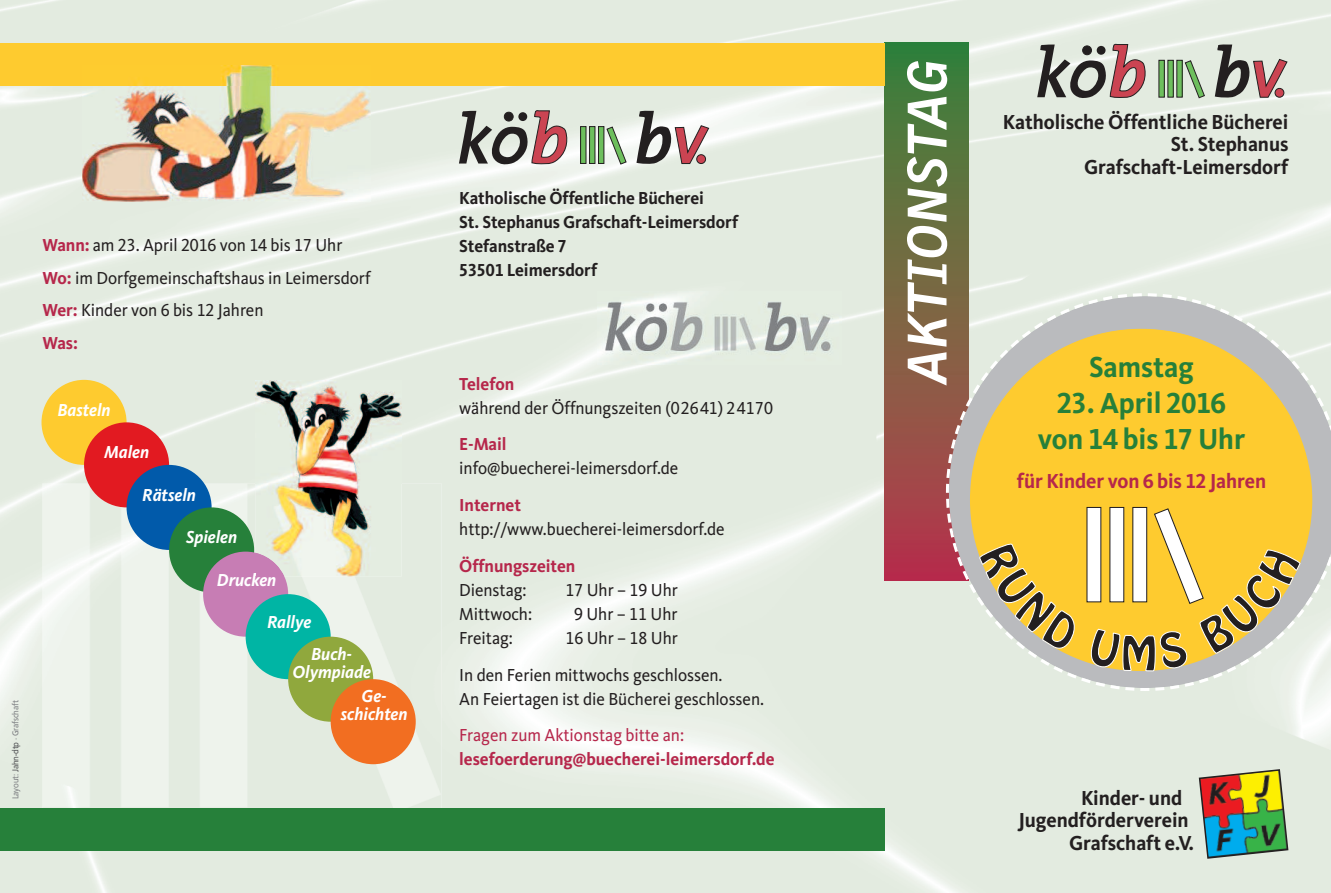
<style>
.page{position:relative;width:1331px;height:893px;background:#fff}
.page>*{position:absolute;margin:0;border:0;box-sizing:border-box;transform-origin:0 0}
.t1{font:italic 700 55.65px "CDU Skopex";letter-spacing:-.005em;color:#fff}
.t2{font:700 30px/36px "CDU Kievit Tab";letter-spacing:-.005em;color:#26803a;text-align:center;scale:.95 1}
.t3{font:700 21px/22.5px "CDU Kievit Tab";letter-spacing:-.005em;color:#231f20;text-align:right;scale:.95 1}
.t4{font:700 21px "CDU Kievit Tab";letter-spacing:-.005em;color:#b6274b;scale:.95 1}
.t5{font:18px/32.5px "CDU Kievit Tab";letter-spacing:-.005em;color:#231f20;scale:.95 1}
.t6{font:700 18px/24px "CDU Kievit Tab";letter-spacing:-.005em;color:#231f20;scale:.95 1}
.t7{font:700 18px "CDU Kievit Tab";letter-spacing:-.005em;color:#b6274b;scale:.95 1}
.t8{font:italic 700 18px/18px "CDU Kievit Tab";letter-spacing:-.005em;color:#fff;text-align:center;scale:.95 1}
.t9{font:18px "CDU Kievit Tab";letter-spacing:-.005em;color:#b6274b;scale:.95 1}
.t10{font:9px "Frutus T";letter-spacing:-.015em;color:#808285;scale:.9 1}
.s1{color:#57585a}
.s2{font-weight:700;color:#b6274b}
</style>
<div class="page">
<img style="left:0;top:0;width:1331px;height:893px">
<img style="left:43px;top:483px;width:398px;height:325px">
<svg style="left:884px;top:43px;width:85px;height:538px;background:#756342"></svg>
<div style="left:0;top:43px;width:884px;height:42px;background:#fecb2f"></div>
<div style="left:0;top:808px;width:884px;height:42px;background:#26803a"></div>
<img style="left:597px;top:291px;width:245px;height:73px">
<svg style="left:944px;top:292px;width:387px;height:400px;background:#cdcbc6"></svg>
<svg style="left:1140px;top:688px;width:9px;height:3px"></svg>
<div style="left:1159px;top:60px;width:5px;height:37px;background:#6dbf5d"></div>
<div style="left:1168px;top:60px;width:5px;height:37px;background:#6dbf5d"></div>
<div style="left:1177px;top:60px;width:5px;height:37px;background:#6dbf5d"></div>
<svg style="left:1185px;top:60px;width:20px;height:38px"></svg>
<svg style="left:1037px;top:43px;width:111px;height:56px;background:#a89996"></svg>
<svg style="left:1215px;top:44px;width:72px;height:54px;background:#a89995"></svg>
<div style="left:581px;top:127px;width:5px;height:36px;background:#6dbf5d"></div>
<div style="left:580px;top:126px;width:6px;height:38px;border:1px solid #231f20"></div>
<div style="left:589px;top:127px;width:6px;height:36px;background:#6dbf5d"></div>
<div style="left:589px;top:126px;width:6px;height:38px;border:1px solid #231f20"></div>
<div style="left:598px;top:127px;width:6px;height:36px;background:#6dbf5d"></div>
<div style="left:598px;top:126px;width:6px;height:38px;border:1px solid #231f20"></div>
<svg style="left:606px;top:127px;width:20px;height:38px"></svg>
<svg style="left:459px;top:110px;width:110px;height:55px;background:#a89895"></svg>
<svg style="left:636px;top:110px;width:73px;height:54px"></svg>
<div style="left:970px;top:329px;width:342px;height:342px;background:#fecb2f;border-radius:50%"></div>
<svg style="left:977px;top:543px;width:98px;height:108px"></svg>
<div style="left:1109px;top:507px;width:15px;height:95px;border:1px solid #231f20"></div>
<div style="left:1132px;top:507px;width:15px;height:95px;border:1px solid #231f20"></div>
<svg style="left:1088px;top:508px;width:213px;height:164px"></svg>
<img style="left:1198px;top:768px;width:91px;height:92px">
<div style="left:42px;top:380px;width:85px;height:85px;background:#fecb2f;border-radius:50%"></div>
<div style="left:84px;top:422px;width:85px;height:85px;background:#e21a21;border-radius:50%"></div>
<div style="left:127px;top:465px;width:85px;height:85px;background:#015aaa;border-radius:50%"></div>
<div style="left:169px;top:507px;width:85px;height:85px;background:#26803a;border-radius:50%"></div>
<div style="left:203px;top:552px;width:85px;height:85px;background:#c77db4;border-radius:50%"></div>
<div style="left:246px;top:594px;width:85px;height:85px;background:#00b5a4;border-radius:50%"></div>
<div style="left:288px;top:637px;width:85px;height:85px;background:#90a83d;border-radius:50%"></div>
<div style="left:331px;top:679px;width:85px;height:85px;background:#f26e21;border-radius:50%"></div>
<img style="left:82px;top:65px;width:289px;height:136px">
<img style="left:256px;top:380px;width:145px;height:197px">
<img style="left:256px;top:553px;width:28px;height:24px">
<p class="t10" style="left:10px;top:799px;width:112px;rotate:-90deg">Layout: <span class="s1">Jahn-dtp</span> · Grafschaft</p>
<p class="t5" style="left:43px;top:229px;width:347px"><span class="s2">Wann:</span> am 23. April 2016 von 14 bis 17 Uhr<br><span class="s2">Wo:</span> im Dorfgemeinschaftshaus in Leimersdorf<br><span class="s2">Wer:</span> Kinder von 6 bis 12 Jahren<br><span class="s2">Was:</span></p>
<p class="t8" style="left:57px;top:401px;width:57px">Basteln</p>
<p class="t8" style="left:104px;top:443px;width:49px">Malen</p>
<p class="t8" style="left:142px;top:486px;width:58px">Rätseln</p>
<p class="t8" style="left:186px;top:528px;width:55px">Spielen</p>
<p class="t8" style="left:217px;top:571px;width:64px">Drucken</p>
<p class="t8" style="left:267px;top:613px;width:48px">Rallye</p>
<p class="t8" style="left:292px;top:645px;width:84px">Buch-<br>Olympiade</p>
<p class="t8" style="left:341px;top:687px;width:72px">Ge&shy;schichten</p>
<p class="t6" style="left:459px;top:186px;width:295px">Katholische Öffentliche Bücherei<br>St. Stephanus Grafschaft-Leimersdorf<br>Stefanstraße 7<br>53501 Leimersdorf</p>
<p class="t7" style="left:459px;top:373px;width:59px">Telefon</p>
<p class="t5" style="left:459px;top:391px;width:332px">während der Öffnungszeiten (02641) 24170</p>
<p class="t7" style="left:459px;top:434px;width:51px">E-Mail</p>
<p class="t5" style="left:459px;top:452px;width:232px">info@buecherei-leimersdorf.de</p>
<p class="t7" style="left:459px;top:494px;width:67px">Internet</p>
<p class="t5" style="left:459px;top:513px;width:281px">http://www.buecherei-leimersdorf.de</p>
<p class="t7" style="left:459px;top:555px;width:124px">Öffnungszeiten</p>
<p class="t5" style="left:459px;top:574px;width:72px">Dienstag:</p>
<p class="t5" style="left:566px;top:574px;width:120px">17 Uhr – 19 Uhr</p>
<p class="t5" style="left:459px;top:598px;width:78px">Mittwoch:</p>
<p class="t5" style="left:574px;top:598px;width:110px">9 Uhr – 11 Uhr</p>
<p class="t5" style="left:459px;top:622px;width:58px">Freitag:</p>
<p class="t5" style="left:459px;top:620px;width:279px;line-height:36.8px;text-indent:106px">16 Uhr – 18 Uhr<br>In den Ferien mittwochs geschlossen.</p>
<p class="t5" style="left:459px;top:682px;width:322px">An Feiertagen ist die Bücherei geschlossen.</p>
<p class="t9" style="left:459px;top:725px;width:238px">Fragen zum Aktionstag bitte an:</p>
<p class="t7" style="left:459px;top:749px;width:334px">lesefoerderung@buecherei-leimersdorf.de</p>
<h1 class="t1" style="left:894px;top:384px;width:327px;rotate:-90deg">AKTIONSTAG</h1>
<p class="t3" style="left:1003px;top:110px;width:302px">Katholische Öffentliche Bücherei<br>St. Stephanus<br>Grafschaft-Leimersdorf</p>
<h2 class="t2" style="left:1089px;top:348px;width:112px">Samstag</h2>
<h2 class="t2" style="left:1038px;top:384px;width:220px">23. April 2016 von 14 bis 17 Uhr</h2>
<p class="t4" style="left:1017px;top:469px;width:264px">für Kinder von 6 bis 12 Jahren</p>
<p class="t3" style="left:1081px;top:787px;width:108px">Kinder- und</p>
<p class="t3" style="left:1018px;top:809px;width:181px">Jugendförderverein</p>
<p class="t3" style="left:1069px;top:832px;width:133px">Grafschaft e.V.</p>
</div>
